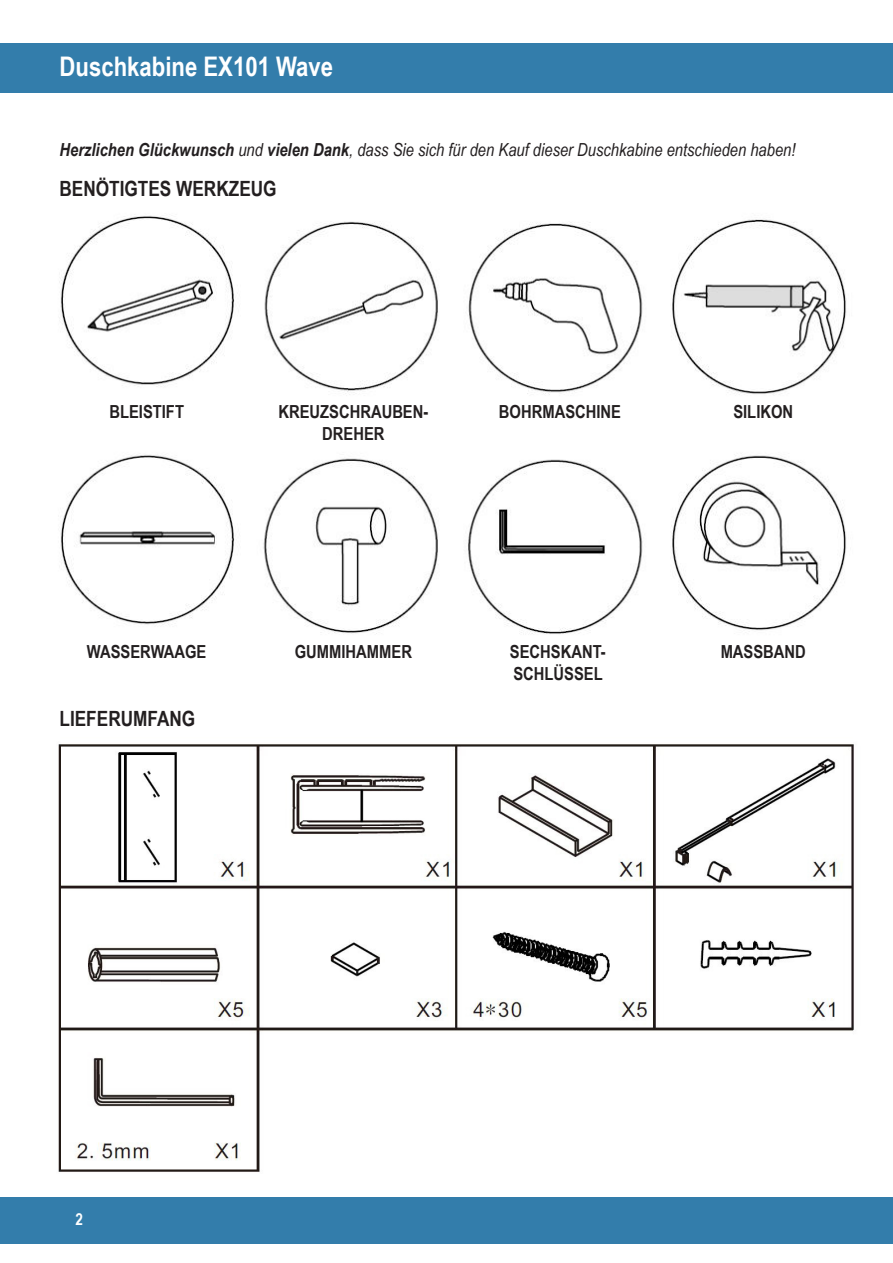
<style>
.page{position:relative;width:893px;height:1263px;background:#fff}
.page>*{position:absolute;margin:0;border:0;box-sizing:border-box;transform-origin:0 0}
.t1{font:700 27px "Arial Narrow";color:#fff}
.Überschrift{font:700 21px "Arial Narrow";color:#231f20}
.Fließtext{font:700 18px/21.6px "Arial Narrow";color:#231f20}
.Einleitung{font:italic 18px "Arial Narrow";color:#231f20}
.t2{font:700 16.5px "Arial Narrow";color:#fff}
.s1{font-weight:700}
</style>
<div class="page">
<div style="left:0;top:43px;width:893px;height:50px;background:#337dab"></div>
<div style="left:0;top:1197px;width:893px;height:47px;background:#337dab"></div>
<img style="left:59px;top:215px;width:788px;height:419px">
<img style="left:58px;top:744px;width:796px;height:428px">
<h1 class="t1" style="left:60px;top:46px;width:275px">Duschkabine EX101 Wave</h1>
<p class="Einleitung" style="left:60px;top:137px;width:737px"><span class="s1">Herzlichen Glückwunsch</span> und <span class="s1">vielen Dank</span>, dass Sie sich für den Kauf dieser Duschkabine entschieden haben!</p>
<p class="Überschrift" style="left:59px;top:173px;width:219px">BENÖTIGTES WERKZEUG</p>
<p class="Fließtext" style="left:109px;top:400px;width:76px">BLEISTIFT</p>
<p class="Fließtext" style="left:278px;top:400px;width:151px;text-align:center">KREUZSCHRAUBEN-<br>DREHER</p>
<p class="Fließtext" style="left:499px;top:400px;width:124px">BOHRMASCHINE</p>
<p class="Fließtext" style="left:87px;top:640px;width:121px">WASSERWAAGE</p>
<p class="Überschrift" style="left:60px;top:702px;width:137px">LIEFERUMFANG</p>
<p class="Fließtext" style="left:295px;top:640px;width:119px">GUMMIHAMMER</p>
<p class="Fließtext" style="left:510px;top:640px;width:97px">SECHSKANT-<br>SCHLÜSSEL</p>
<p class="Fließtext" style="left:733px;top:400px;width:61px">SILIKON</p>
<p class="Fließtext" style="left:721px;top:640px;width:87px">MASSBAND</p>
<p class="t2" style="left:75px;top:1207px;width:9px">2</p>
</div>
